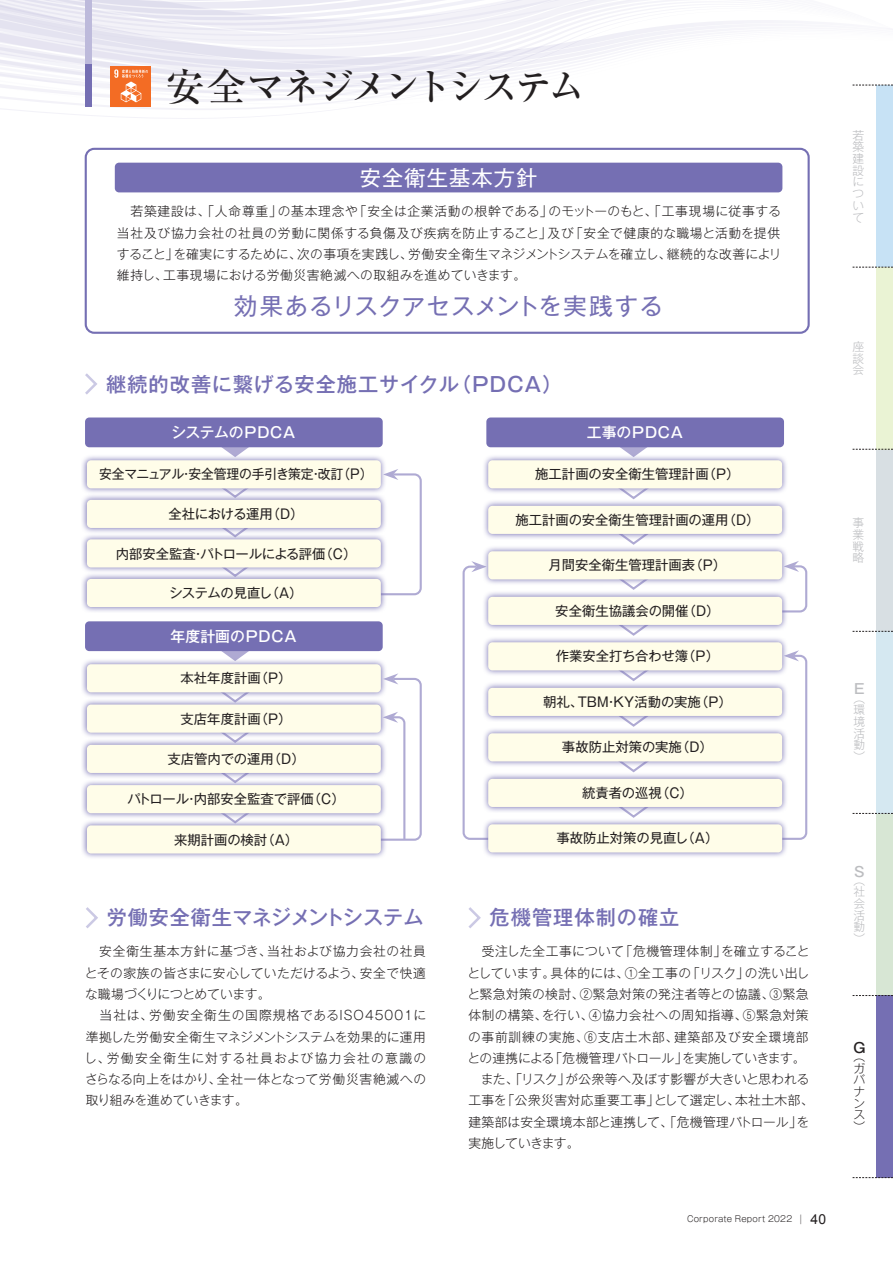
<style>
.page{position:relative;width:893px;height:1263px;background:#fff}
.page>*{position:absolute;margin:0;border:0;box-sizing:border-box;transform-origin:0 0}
.t1{font:500 38.25px "Ryumin Pro";letter-spacing:-.115em;color:#231f20}
.t2{font:23.4px "Gothic MB101 Pro";letter-spacing:.04em;color:#756fb3}
.t3{font:21.3px "Gothic MB101 Pro";letter-spacing:.05em;color:#fff}
.t4{font:500 20.25px "Gothic MB101 Pro";letter-spacing:.035em;color:#756fb3}
.t5{font:500 20.25px "Gothic MB101 Pro";letter-spacing:.01em;color:#756fb3}
.t6{font:500 14.85px "Gothic MB101 Pro";letter-spacing:.02em;color:#fff}
.t7{font:500 14.85px "Gothic MB101 Pro";letter-spacing:.025em;color:#fff}
.t8{font:500 14.85px "Gothic MB101 Pro";letter-spacing:.05em;color:#fff}
.t9{font:500 13.8px "Gothic MB101 Pro";color:#bcbdc0}
.t10{font:500 13.8px "Gothic MB101 Pro";color:#231f20}
.t11{font:13.35px "Gothic MB101 Pro";color:#231f20}
.t12{font:13.35px "Gothic MB101 Pro";letter-spacing:-.02em;color:#231f20;scale:.96 1}
.t13{font:13.35px "Gothic MB101 Pro";letter-spacing:-.03em;color:#231f20}
.t14{font:13.35px "Gothic MB101 Pro";letter-spacing:-.02em;color:#231f20}
.t15{font:300 12.75px/21.3px "Gothic MB101 Pro";letter-spacing:.02em;color:#231f20;text-align:justify}
.t16{font:300 11.7px/11.7px "Gothic MB101 Pro";color:#bcbdc0;text-align:justify}
.t17{font:300 11.7px/11.7px "Gothic MB101 Pro";color:#231f20;text-align:justify}
.t18{font:300 8.55px "Gothic MB101 Pro";letter-spacing:.025em;color:#231f20}
.s1{font-size:9.6px}
.s2{font-family:"Arial";font-weight:400;font-size:13.8px}
</style>
<div class="page">
<svg style="left:0;top:97px;width:399px;height:4px"></svg>
<svg style="left:0;top:93px;width:428px;height:4px"></svg>
<svg style="left:21px;top:89px;width:423px;height:4px;fill:#f6f5fa"></svg>
<svg style="left:0;top:84px;width:893px;height:5px"></svg>
<svg style="left:26px;top:79px;width:451px;height:5px;fill:#f3f2f8"></svg>
<svg style="left:0;top:72px;width:520px;height:7px;fill:#f2f1f7"></svg>
<svg style="left:11px;top:66px;width:544px;height:6px;fill:#f0eff7"></svg>
<svg style="left:0;top:48px;width:624px;height:18px;fill:#efeef6"></svg>
<svg style="left:0;top:0;width:774px;height:48px"></svg>
<div style="left:85px;top:148px;width:725px;height:186px;border:2px solid #756fb3;border-radius:9px"></div>
<div style="left:111px;top:66px;width:40px;height:41px;background:#f36c24"></div>
<svg style="left:114px;top:69px;width:34px;height:33px"></svg>
<svg style="left:86px;top:907px;width:12px;height:21px"></svg>
<svg style="left:468px;top:907px;width:13px;height:21px"></svg>
<svg style="left:614px;top:447px;width:39px;height:7px"></svg>
<svg style="left:626px;top:494px;width:15px;height:5px"></svg>
<svg style="left:627px;top:540px;width:13px;height:5px"></svg>
<svg style="left:627px;top:585px;width:13px;height:5px"></svg>
<svg style="left:627px;top:631px;width:13px;height:5px"></svg>
<svg style="left:626px;top:676px;width:15px;height:5px"></svg>
<svg style="left:627px;top:722px;width:13px;height:5px"></svg>
<svg style="left:626px;top:767px;width:15px;height:5px"></svg>
<svg style="left:627px;top:813px;width:13px;height:5px"></svg>
<svg style="left:216px;top:447px;width:38px;height:7px"></svg>
<svg style="left:216px;top:651px;width:38px;height:7px"></svg>
<div style="left:85px;top:417px;width:298px;height:30px;background:#756fb3;border-radius:4px"></div>
<div style="left:85px;top:621px;width:298px;height:30px;background:#756fb3;border-radius:4px"></div>
<div style="left:486px;top:417px;width:298px;height:30px;background:#756fb3;border-radius:4px"></div>
<svg style="left:484px;top:499px;width:303px;height:41px"></svg>
<div style="left:488px;top:506px;width:294px;height:28px;background:#fffde9;border-radius:4px"></div>
<svg style="left:484px;top:454px;width:303px;height:40px"></svg>
<div style="left:488px;top:460px;width:294px;height:28px;background:#fffde9;border-radius:4px"></div>
<svg style="left:387px;top:469px;width:35px;height:127px"></svg>
<svg style="left:788px;top:561px;width:20px;height:52px"></svg>
<svg style="left:788px;top:650px;width:20px;height:190px"></svg>
<svg style="left:462px;top:561px;width:20px;height:279px"></svg>
<svg style="left:387px;top:673px;width:35px;height:168px"></svg>
<svg style="left:82px;top:494px;width:304px;height:39px"></svg>
<div style="left:87px;top:500px;width:294px;height:28px;background:#fffde9;border-radius:4px"></div>
<svg style="left:82px;top:698px;width:305px;height:40px"></svg>
<div style="left:87px;top:704px;width:294px;height:29px;background:#fffde9;border-radius:4px"></div>
<svg style="left:82px;top:454px;width:305px;height:40px"></svg>
<div style="left:87px;top:460px;width:294px;height:28px;background:#fffde9;border-radius:4px"></div>
<svg style="left:82px;top:658px;width:305px;height:40px"></svg>
<div style="left:87px;top:664px;width:294px;height:28px;background:#fffde9;border-radius:4px"></div>
<svg style="left:82px;top:533px;width:304px;height:40px"></svg>
<div style="left:87px;top:539px;width:294px;height:28px;background:#fffde9;border-radius:4px"></div>
<svg style="left:82px;top:738px;width:304px;height:41px"></svg>
<div style="left:87px;top:745px;width:294px;height:28px;background:#fffde9;border-radius:4px"></div>
<svg style="left:82px;top:573px;width:305px;height:39px"></svg>
<div style="left:87px;top:579px;width:294px;height:28px;background:#fffde9;border-radius:4px"></div>
<svg style="left:82px;top:779px;width:304px;height:40px"></svg>
<div style="left:87px;top:785px;width:294px;height:28px;background:#fffde9;border-radius:4px"></div>
<svg style="left:82px;top:819px;width:305px;height:39px"></svg>
<div style="left:87px;top:825px;width:294px;height:28px;background:#fffde9;border-radius:4px"></div>
<svg style="left:484px;top:683px;width:303px;height:39px"></svg>
<div style="left:488px;top:688px;width:294px;height:28px;background:#fffde9;border-radius:4px"></div>
<svg style="left:482px;top:547px;width:306px;height:38px"></svg>
<div style="left:488px;top:551px;width:294px;height:28px;background:#fffde9;border-radius:4px"></div>
<svg style="left:484px;top:729px;width:303px;height:38px"></svg>
<div style="left:488px;top:733px;width:294px;height:28px;background:#fffde9;border-radius:4px"></div>
<svg style="left:484px;top:592px;width:304px;height:39px"></svg>
<div style="left:488px;top:597px;width:294px;height:28px;background:#fffde9;border-radius:4px"></div>
<svg style="left:484px;top:772px;width:303px;height:41px"></svg>
<div style="left:488px;top:779px;width:294px;height:28px;background:#fffde9;border-radius:4px"></div>
<svg style="left:484px;top:638px;width:304px;height:38px"></svg>
<div style="left:488px;top:642px;width:294px;height:28px;background:#fffde9;border-radius:4px"></div>
<svg style="left:482px;top:820px;width:306px;height:37px"></svg>
<div style="left:488px;top:824px;width:294px;height:28px;background:#fffde9;border-radius:4px"></div>
<svg style="left:85px;top:373px;width:12px;height:22px"></svg>
<div style="left:85px;top:0;width:6px;height:64px;background:#bdbadb"></div>
<div style="left:85px;top:64px;width:6px;height:42px;background:#756fb3"></div>
<div style="left:115px;top:163px;width:667px;height:29px;background:#756fb3;border-radius:4px"></div>
<div style="left:876px;top:85px;width:17px;height:182px;background:#c7e2f5"></div>
<div style="left:876px;top:449px;width:17px;height:182px;background:#d8dfe3"></div>
<div style="left:876px;top:813px;width:17px;height:182px;background:#d7e6d4"></div>
<div style="left:876px;top:267px;width:17px;height:182px;background:#eaf3d4"></div>
<div style="left:876px;top:631px;width:17px;height:182px;background:#d5e8f1"></div>
<div style="left:876px;top:995px;width:17px;height:182px;background:#756fb3"></div>
<svg style="left:853px;top:85px;width:40px;height:1px"></svg>
<svg style="left:853px;top:813px;width:40px;height:1px"></svg>
<svg style="left:853px;top:449px;width:40px;height:1px"></svg>
<svg style="left:853px;top:267px;width:40px;height:1px"></svg>
<svg style="left:853px;top:995px;width:40px;height:1px"></svg>
<svg style="left:853px;top:631px;width:40px;height:1px"></svg>
<svg style="left:853px;top:1177px;width:40px;height:1px"></svg>
<p class="t1" style="left:166px;top:56px;width:422px">安全マネジメントシステム</p>
<p class="t3" style="left:360px;top:160px;width:179px">安全衛生基本方針</p>
<p class="t15" style="left:117px;top:199px;width:666px">　若築建設は、「人命尊重」の基本理念や「安全は企業活動の根幹である」のモットーのもと、「工事現場に従事する当社及び協力会社の社員の労動に関係する負傷及び疾病を防止すること」及び「安全で健康的な職場と活動を提供すること」を確実にするために、次の事項を実践し、労働安全衛生マネジメントシステムを確立し、継続的な改善によリ維持し、工事現場における労働災害絶滅への取組みを進めていきます。</p>
<p class="t2" style="left:234px;top:287px;width:431px">効果あるリスクアセスメントを実践する</p>
<p class="t4" style="left:106px;top:367px;width:458px">継続的改善に繋げる安全施工サイクル（ＰＤＣＡ）</p>
<p class="t6" style="left:171px;top:420px;width:126px">システムのPDCA</p>
<p class="t8" style="left:587px;top:420px;width:98px">工事のPDCA</p>
<p class="t12" style="left:99px;top:463px;width:286px">安全マニュアル・安全管理の手引き策定・改訂（P）</p>
<p class="t13" style="left:169px;top:503px;width:137px">全社における運用（D）</p>
<p class="t14" style="left:116px;top:542px;width:242px">内部安全監査・パトロールによる評価（C）</p>
<p class="t13" style="left:169px;top:582px;width:135px">システムの見直し（A）</p>
<p class="t7" style="left:171px;top:624px;width:127px">年度計画のPDCA</p>
<p class="t11" style="left:181px;top:667px;width:113px">本社年度計画（P）</p>
<p class="t11" style="left:181px;top:707px;width:113px">支店年度計画（P）</p>
<p class="t11" style="left:167px;top:748px;width:139px">支店管内での運用（D）</p>
<p class="t11" style="left:128px;top:788px;width:219px">パトロール・内部安全監査で評価（C）</p>
<p class="t11" style="left:174px;top:828px;width:126px">来期計画の検討（A）</p>
<p class="t5" style="left:107px;top:901px;width:318px">労働安全衛生マネジメントシステム</p>
<p class="t15" style="left:85px;top:939px;width:343px">　安全衛生基本方針に基づき、当社および協力会社の社員とその家族の皆さまに安心していただけるよう、安全で快適な職場づくりにつとめています。</p>
<p class="t15" style="left:84px;top:1003px;width:344px">　当社は、労働安全衛生の国際規格であるISO45001に準拠した労働安全衛生マネジメントシステムを効果的に運用し、労働安全衛生に対する社員および協力会社の意識のさらなる向上をはかり、全社一体となって労働災害絶滅への取り組みを進めていきます。</p>
<p class="t11" style="left:535px;top:463px;width:206px">施工計画の安全衛生管理計画（P）</p>
<p class="t11" style="left:515px;top:509px;width:246px">施工計画の安全衛生管理計画の運用（D）</p>
<p class="t11" style="left:548px;top:554px;width:179px">月間安全衛生管理計画表（P）</p>
<p class="t11" style="left:555px;top:600px;width:166px">安全衛生協議会の開催（D）</p>
<p class="t11" style="left:556px;top:645px;width:165px">作業安全打ち合わせ簿（P）</p>
<p class="t11" style="left:543px;top:691px;width:190px">朝礼、TBM・KY活動の実施（P）</p>
<p class="t11" style="left:562px;top:736px;width:152px">事故防止対策の実施（D）</p>
<p class="t11" style="left:582px;top:782px;width:112px">統責者の巡視（C）</p>
<p class="t11" style="left:556px;top:827px;width:164px">事故防止対策の見直し（A）</p>
<p class="t4" style="left:490px;top:901px;width:191px">危機管理体制の確立</p>
<p class="t15" style="left:468px;top:939px;width:344px">　受注した全工事について「危機管理体制」を確立することとしています。具体的には、①全工事の「リスク」の洗い出しと緊急対策の検討、②緊急対策の発注者等との協議、③緊急体制の構築、を行い、④協力会社への周知指導、⑤緊急対策の事前訓練の実施、⑥支店土木部、建築部及び安全環境部との連携による「危機管理パトロール」を実施していきます。</p>
<p class="t15" style="left:468px;top:1067px;width:347px;text-align:left">　また、「リスク」が公衆等へ及ぼす影響が大きいと思われる工事を「公衆災害対応重要工事」として選定し、本社土木部、建築部は安全環境本部と連携して、「危機管理パトロール」を実施していきます。</p>
<p class="t18" style="left:687px;top:1212px;width:140px">Corporate Report 2022 <span class="s1">│</span> <span class="s2">40</span></p>
<p class="t16" style="left:853px;top:128px;width:13px">若築建設について</p>
<p class="t16" style="left:853px;top:339px;width:13px">座談会</p>
<p class="t16" style="left:853px;top:515px;width:13px">事業戦略</p>
<p class="t9" style="left:854px;top:678px;width:12px">E</p>
<p class="t16" style="left:854px;top:691px;width:13px">（環境活動）</p>
<p class="t9" style="left:854px;top:860px;width:11px">S</p>
<p class="t16" style="left:854px;top:873px;width:13px">（社会活動）</p>
<p class="t10" style="left:853px;top:1036px;width:13px">G</p>
<p class="t17" style="left:854px;top:1049px;width:13px">（ガバナンス）</p>
</div>
